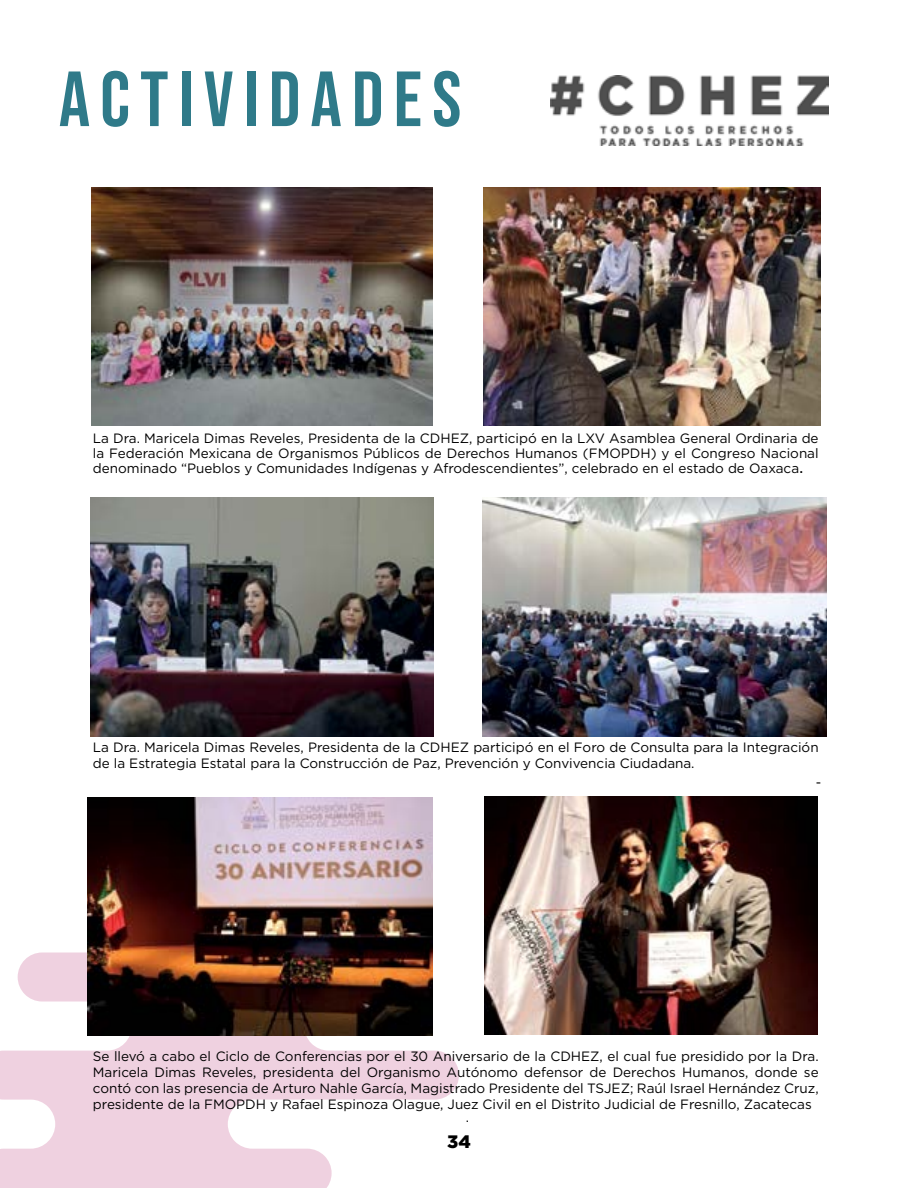
<style>
.page{position:relative;width:918px;height:1188px;background:#fff}
.page>*{position:absolute;margin:0;border:0;box-sizing:border-box;transform-origin:0 0}
.t1{font:78px "Bebas Neue";letter-spacing:.13em;color:#2f7a89}
.t2{font:900 18px "Gotham";color:#000}
.t3{font:13.5px/16.2px "Gotham";color:#000;text-align:justify}
.s1{font-size:18px}
</style>
<div class="page">
<svg style="left:0;top:952px;width:459px;height:236px;fill:#efd1e0"></svg>
<img style="left:91px;top:187px;width:341px;height:238px">
<img style="left:483px;top:187px;width:337px;height:238px">
<img style="left:90px;top:498px;width:343px;height:238px">
<img style="left:483px;top:498px;width:344px;height:238px">
<img style="left:87px;top:798px;width:345px;height:238px">
<img style="left:484px;top:797px;width:334px;height:238px">
<img style="left:550px;top:75px;width:278px;height:71px">
<h1 class="t1" style="left:59px;top:55px;width:404px">ACTIVIDADES</h1>
<p class="t3" style="left:93px;top:430px;width:727px;line-height:15px">La Dra. Maricela Dimas Reveles, Presidenta de la CDHEZ, participó en la LXV Asamblea General Ordinaria de la Federación Mexicana de Organismos Públicos de Derechos Humanos (FMOPDH) y el Congreso Nacional denominado “Pueblos y Comunidades Indígenas y Afrodescendientes”, celebrado en el estado de Oaxaca<span class="s1">.</span></p>
<p class="t3" style="left:93px;top:739px;width:727px">La Dra. Maricela Dimas Reveles, Presidenta de la CDHEZ participó en el Foro de Consulta para la Integración de la Estrategia Estatal para la Construcción de Paz, Prevención y Convivencia Ciudadana.</p>
<p class="t3" style="left:816px;top:774px;width:7px">-</p>
<p class="t3" style="left:93px;top:1047px;width:727px">Se llevó a cabo el Ciclo de Conferencias por el 30 Aniversario de la CDHEZ, el cual fue presidido por la Dra.<br>Maricela Dimas Reveles, presidenta del Organismo Autónomo defensor de Derechos Humanos, donde se contó con las presencia de Arturo Nahle García, Magistrado Presidente del TSJEZ; Raúl Israel Hernández Cruz, presidente de la FMOPDH y Rafael Espinoza Olague, Juez Civil en el Distrito Judicial de Fresnillo, Zacatecas</p>
<p class="t3" style="left:466px;top:1108px;width:5px">.</p>
<h2 class="t2" style="left:447px;top:1130px;width:25px">34</h2>
</div>
